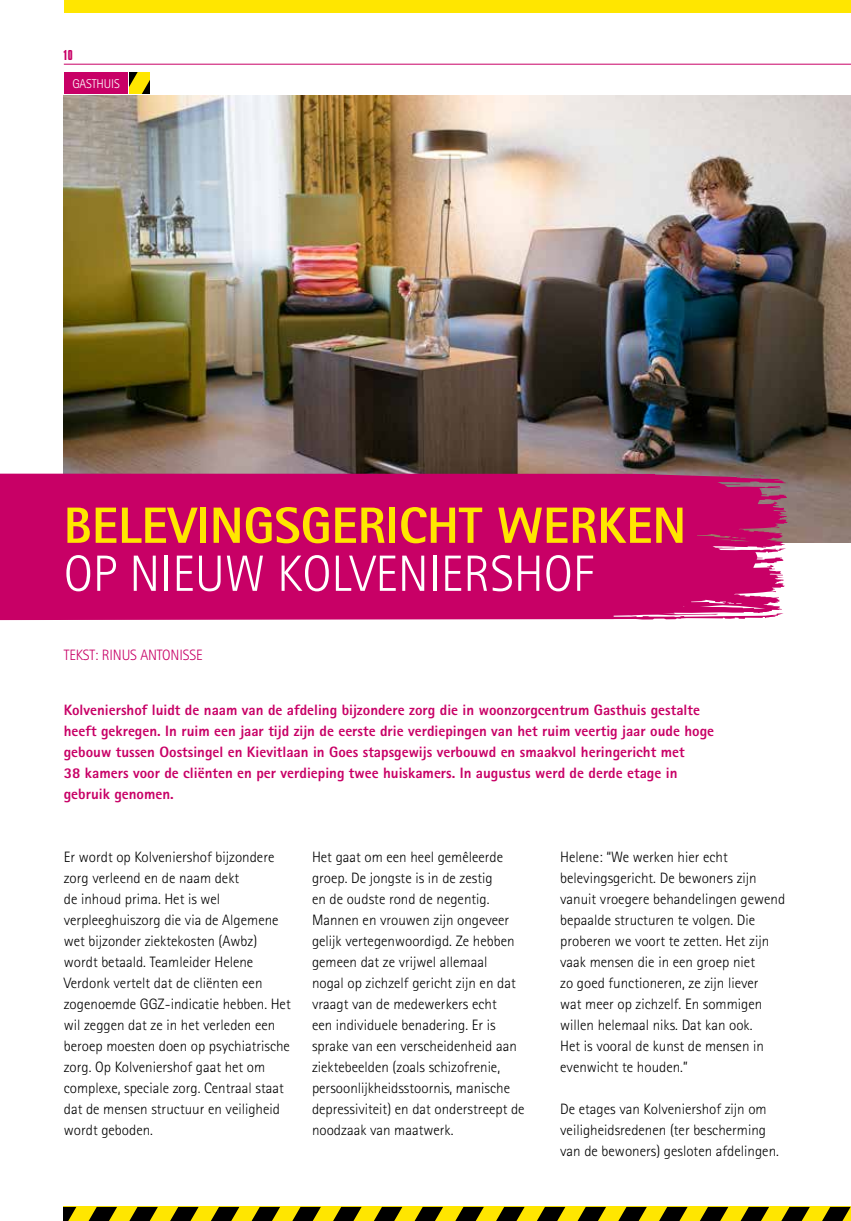
<style>
.page{position:relative;width:851px;height:1221px;background:#fff}
.page>*{position:absolute;margin:0;border:0;box-sizing:border-box;transform-origin:0 0}
.t1{font:800 51px "Agfa Rotis Sans Serif";color:#ffe600}
.t2{font:300 51px "Agfa Rotis Sans Serif";color:#fff}
.t3{font:300 15px/21px "Agfa Rotis Sans Serif";color:#000}
.t4{font:800 15px/21px "Agfa Rotis Sans Serif";color:#c80066}
.t5{font:300 15px "Agfa Rotis Sans Serif";letter-spacing:-.01em;color:#c80066}
.t6{font:15px "Compacta Plain";color:#c80066}
.t7{font:300 12.75px "Agfa Rotis Sans Serif";letter-spacing:-.01em;color:#fff}
</style>
<div class="page">
<div style="left:64px;top:0;width:786px;height:13px;background:#ffe600"></div>
<svg style="left:64px;top:1206px;width:786px;height:14px;background:#867900"></svg>
<img style="left:64px;top:96px;width:786px;height:446px">
<div style="left:0;top:473px;width:787px;height:147px;background:#c80066"></div>
<div style="left:64px;top:72px;width:64px;height:22px;background:#c80066"></div>
<svg style="left:130px;top:72px;width:20px;height:22px"></svg>
<hr style="left:64px;top:64px;width:786px;height:1px;background:#c80066">
<p class="t6" style="left:64px;top:46px;width:10px">10</p>
<p class="t7" style="left:72px;top:76px;width:49px">GASTHUIS</p>
<h1 class="t1" style="left:64px;top:493px;width:623px">BELEVINGSGERICHT WERKEN</h1>
<h1 class="t2" style="left:64px;top:544px;width:531px">OP NIEUW KOLVENIERSHOF</h1>
<p class="t5" style="left:64px;top:646px;width:140px">TEKST: RINUS ANTONISSE</p>
<p class="t4" style="left:64px;top:699px;width:651px">Kolveniershof luidt de naam van de afdeling bijzondere zorg die in woonzorgcentrum Gasthuis gestalte heeft gekregen. In ruim een jaar tijd zijn de eerste drie verdiepingen van het ruim veertig jaar oude hoge gebouw tussen Oostsingel en Kievitlaan in Goes stapsgewijs verbouwd en smaakvol heringericht met<br>38 kamers voor de cliënten en per verdieping twee huiskamers. In augustus werd de derde etage in gebruik genomen.</p>
<p class="t3" style="left:64px;top:846px;width:228px">Er wordt op Kolveniershof bijzondere zorg verleend en de naam dekt<br>de inhoud prima. Het is wel verpleeghuiszorg die via de Algemene wet bijzonder ziektekosten (Awbz) wordt betaald. Teamleider Helene Verdonk vertelt dat de cliënten een zogenoemde GGZ-indicatie hebben. Het wil zeggen dat ze in het verleden een beroep moesten doen op psychiatrische zorg. Op Kolveniershof gaat het om complexe, speciale zorg. Centraal staat dat de mensen structuur en veiligheid wordt geboden.</p>
<p class="t3" style="left:312px;top:846px;width:214px">Het gaat om een heel gemêleerde groep. De jongste is in de zestig<br>en de oudste rond de negentig.<br>Mannen en vrouwen zijn ongeveer gelijk vertegenwoordigd. Ze hebben gemeen dat ze vrijwel allemaal<br>nogal op zichzelf gericht zijn en dat vraagt van de medewerkers echt<br>een individuele benadering. Er is sprake van een verscheidenheid aan ziektebeelden (zoals schizofrenie, persoonlijkheidsstoornis, manische depressiviteit) en dat onderstreept de noodzaak van maatwerk.</p>
<p class="t3" style="left:560px;top:846px;width:226px">Helene: “We werken hier echt belevingsgericht. De bewoners zijn vanuit vroegere behandelingen gewend bepaalde structuren te volgen. Die proberen we voort te zetten. Het zijn vaak mensen die in een groep niet<br>zo goed functioneren, ze zijn liever<br>wat meer op zichzelf. En sommigen willen helemaal niks. Dat kan ook.<br>Het is vooral de kunst de mensen in evenwicht te houden.”</p>
<p class="t3" style="left:560px;top:1098px;width:220px">De etages van Kolveniershof zijn om veiligheidsredenen (ter bescherming van de bewoners) gesloten afdelingen.</p>
</div>
